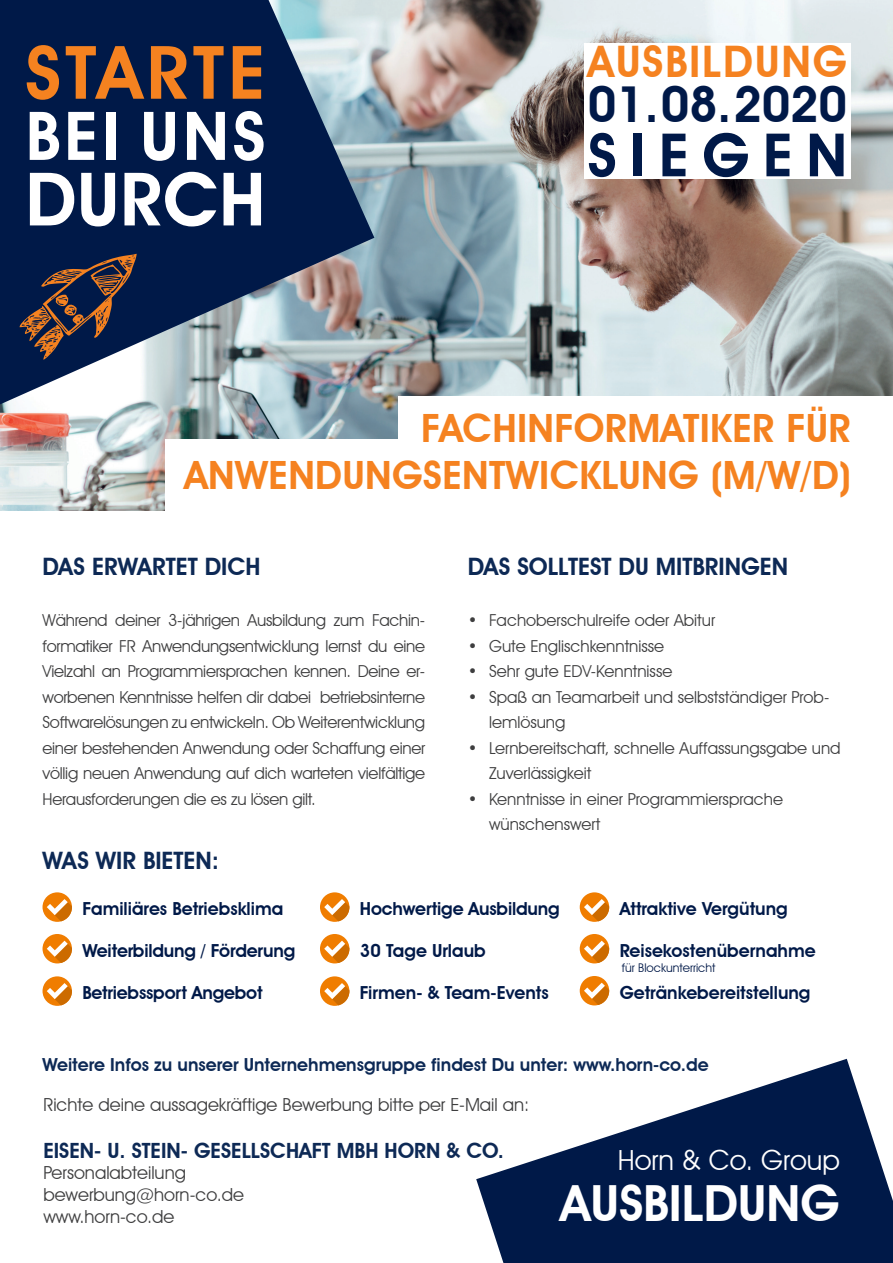
<style>
.page{position:relative;width:893px;height:1263px;background:#fff}
.page>*{position:absolute;margin:0;border:0;box-sizing:border-box;transform-origin:0 0}
.t1{font:600 73.95px "Avant Garde IT Cby BT";letter-spacing:.06em;color:#f58220}
.t2{font:600 73.95px "Avant Garde IT Cby BT";letter-spacing:.01em;color:#fff}
.t3{font:600 67.5px "Avant Garde IT Cby BT";letter-spacing:.06em;color:#fff}
.t4{font:600 60px "Avant Garde IT Cby BT";letter-spacing:.225em;color:#001948}
.t5{font:600 49.8px "Avant Garde IT Cby BT";color:#fff}
.t6{font:600 49.5px "Avant Garde IT Cby BT";letter-spacing:-.01em;color:#001948}
.t7{font:600 43.5px "Avant Garde IT Cby BT";letter-spacing:.04em;color:#f58220}
.t8{font:600 39px/46.8px "Avant Garde IT Cby BT";letter-spacing:.01em;color:#f58220;text-align:right}
.t9{font:27.75px "Avant Garde IT Cby BT";color:#fff}
.t10{font:600 24px "Avant Garde IT Cby BT";color:#0d2955}
.t11{font:600 21px "Avant Garde IT Cby BT";color:#0d2955}
.t12{font:600 18px "Avant Garde IT Cby BT";color:#001948}
.t13{font:18px/21.6px "Avant Garde IT Cby BT";color:#3e3e3f}
.t14{font:600 18px "Avant Garde IT Cby BT";color:#0d2955}
.t15{font:16.5px/25.5px "Avant Garde IT Cby BT";color:#3e3e3f}
.t16{font:12px "Avant Garde IT Cby BT";color:#001948}
</style>
<div class="page">
<img style="left:0;top:0;width:893px;height:510px">
<svg style="left:0;top:0;width:374px;height:404px;background:#33486b"></svg>
<svg style="left:19px;top:254px;width:118px;height:106px;background:#393444"></svg>
<div style="left:398px;top:396px;width:495px;height:55px;background:#fff"></div>
<div style="left:166px;top:440px;width:727px;height:75px;background:#fff"></div>
<div style="left:584px;top:43px;width:267px;height:135px;background:#fff"></div>
<div style="left:43px;top:892px;width:29px;height:30px;background:#f07d00;border-radius:50%"></div>
<svg style="left:47px;top:899px;width:25px;height:22px"></svg>
<div style="left:43px;top:934px;width:29px;height:29px;background:#f07d00;border-radius:50%"></div>
<svg style="left:47px;top:941px;width:25px;height:22px"></svg>
<div style="left:43px;top:976px;width:29px;height:30px;background:#f07d00;border-radius:50%"></div>
<svg style="left:47px;top:983px;width:25px;height:22px"></svg>
<div style="left:580px;top:892px;width:29px;height:30px;background:#f07d00;border-radius:50%"></div>
<svg style="left:584px;top:899px;width:25px;height:22px"></svg>
<div style="left:580px;top:934px;width:29px;height:29px;background:#f07d00;border-radius:50%"></div>
<svg style="left:584px;top:941px;width:25px;height:22px"></svg>
<div style="left:580px;top:976px;width:29px;height:29px;background:#f07d00;border-radius:50%"></div>
<svg style="left:584px;top:983px;width:25px;height:22px"></svg>
<div style="left:320px;top:892px;width:29px;height:30px;background:#f07d00;border-radius:50%"></div>
<svg style="left:324px;top:899px;width:25px;height:22px"></svg>
<div style="left:320px;top:934px;width:29px;height:29px;background:#f07d00;border-radius:50%"></div>
<svg style="left:324px;top:941px;width:25px;height:22px"></svg>
<div style="left:320px;top:976px;width:29px;height:30px;background:#f07d00;border-radius:50%"></div>
<svg style="left:324px;top:983px;width:25px;height:22px"></svg>
<svg style="left:476px;top:1059px;width:417px;height:204px;fill:#001948"></svg>
<h1 class="t1" style="left:26px;top:28px;width:241px">STARTE</h1>
<h2 class="t3" style="left:26px;top:95px;width:241px">BEI UNS</h2>
<h1 class="t2" style="left:26px;top:155px;width:241px">DURCH</h1>
<h3 class="t7" style="left:588px;top:36px;width:261px">AUSBILDUNG</h3>
<h3 class="t6" style="left:588px;top:75px;width:261px">01. 08. 2020</h3>
<h3 class="t4" style="left:588px;top:119px;width:261px">SIEGEN</h3>
<h3 class="t8" style="left:184px;top:405px;width:668px">FACHINFORMATIKER FÜR<br>ANWENDUNGSENTWICKLUNG (M/W/D)</h3>
<h3 class="t10" style="left:43px;top:552px;width:219px">DAS ERWARTET DICH</h3>
<p class="t15" style="left:43px;top:607px;width:384px;text-align:justify">Während deiner 3-jährigen Ausbildung zum Fachin&shy;formatiker FR Anwendungsentwicklung lernst du eine Vielzahl an Programmiersprachen kennen. Deine er&shy;worbenen Kenntnisse helfen dir dabei betriebsinterne Softwarelösungen zu entwickeln. Ob Weiterentwicklung einer bestehenden Anwendung oder Schaffung einer völlig neuen Anwendung auf dich warteten vielfältige Herausforderungen die es zu lösen gilt.</p>
<h3 class="t10" style="left:468px;top:552px;width:322px">DAS SOLLTEST DU MITBRINGEN</h3>
<p class="t15" style="left:468px;top:607px;width:249px">• Fachoberschulreife oder Abitur</p>
<p class="t15" style="left:468px;top:633px;width:198px">• Gute Englischkenntnisse</p>
<p class="t15" style="left:468px;top:658px;width:206px">• Sehr gute EDV-Kenntnisse</p>
<p class="t15" style="left:489px;top:684px;width:342px;text-indent:-21px">• Spaß an Teamarbeit und selbstständiger Prob&shy;lemlösung</p>
<p class="t15" style="left:489px;top:735px;width:353px;text-indent:-21px">• Lernbereitschaft, schnelle Auffassungsgabe und<br>Zuverlässigkeit</p>
<p class="t15" style="left:489px;top:786px;width:296px;text-indent:-21px">• Kenntnisse in einer Programmiersprache wünschenswert</p>
<h3 class="t10" style="left:43px;top:846px;width:178px">WAS WIR BIETEN:</h3>
<p class="t12" style="left:82px;top:898px;width:202px">Familiäres Betriebsklima</p>
<p class="t12" style="left:82px;top:940px;width:214px">Weiterbildung / Förderung</p>
<p class="t12" style="left:82px;top:982px;width:182px">Betriebssport Angebot</p>
<p class="t12" style="left:360px;top:898px;width:201px">Hochwertige Ausbildung</p>
<p class="t12" style="left:360px;top:940px;width:127px">30 Tage Urlaub</p>
<p class="t12" style="left:360px;top:982px;width:190px">Firmen- &amp; Team-Events</p>
<p class="t12" style="left:620px;top:898px;width:170px">Attraktive Vergütung</p>
<p class="t12" style="left:620px;top:940px;width:198px">Reisekostenübernahme</p>
<p class="t12" style="left:620px;top:982px;width:192px">Getränkebereitstellung</p>
<p class="t16" style="left:622px;top:960px;width:95px">für Blockunterricht</p>
<p class="t14" style="left:43px;top:1054px;width:668px">Weitere Infos zu unserer Unternehmensgruppe findest Du unter: www.horn-co.de</p>
<p class="t13" style="left:43px;top:1093px;width:488px">Richte deine aussagekräftige Bewerbung bitte per E-Mail an:</p>
<p class="t11" style="left:43px;top:1138px;width:462px">EISEN- U. STEIN- GESELLSCHAFT MBH HORN &amp; CO.</p>
<p class="t13" style="left:43px;top:1162px;width:202px">Personalabteilung bewerbung@horn-co.de www.horn-co.de</p>
<h3 class="t9" style="left:618px;top:1143px;width:224px">Horn &amp; Co. Group</h3>
<h3 class="t5" style="left:561px;top:1173px;width:281px">AUSBILDUNG</h3>
</div>
